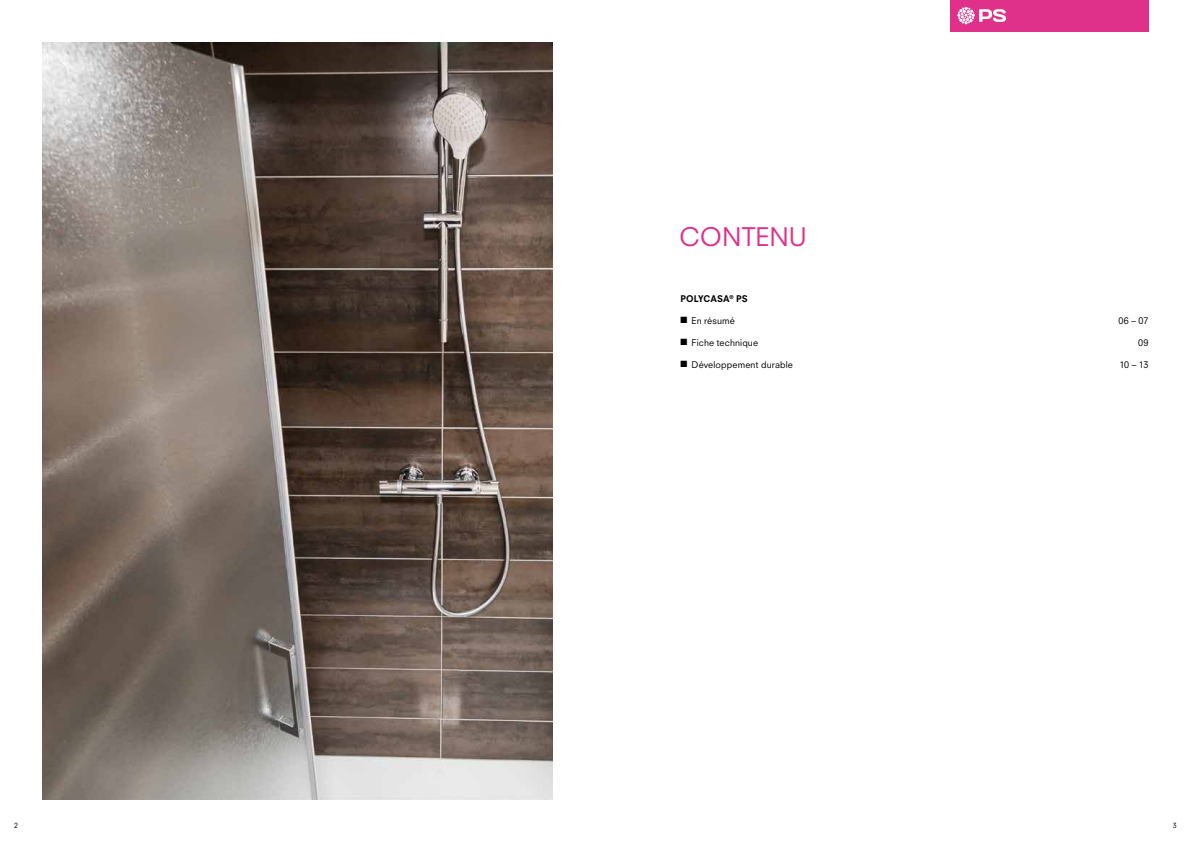
<style>
.page{position:relative;width:1191px;height:842px;background:#fff}
.page>*{position:absolute;margin:0;border:0;box-sizing:border-box;transform-origin:0 0}
.t1{font:25px "Neuzeit SLT Std";color:#e0318a}
.t2{font:9px "Neuzeit SLT Std";letter-spacing:.015em;color:#000}
.t3{font:800 9px "Neuzeit SLT Std";letter-spacing:.005em;color:#000}
.t4{font:7px "Neuzeit SLT Std";color:#000}
</style>
<div class="page">
<div style="left:950px;top:0;width:198px;height:31px;background:#e0318a"></div>
<svg style="left:957px;top:7px;width:49px;height:17px"></svg>
<img style="left:43px;top:43px;width:510px;height:756px">
<h1 class="t1" style="left:679px;top:221px;width:129px">CONTENU</h1>
<p class="t3" style="left:680px;top:293px;width:69px">POLYCASA<sup>®</sup> PS</p>
<p class="t2" style="left:680px;top:315px;width:56px">■ En résumé</p>
<p class="t2" style="left:1118px;top:315px;width:32px">06 – 07</p>
<p class="t2" style="left:680px;top:337px;width:79px">■ Fiche technique</p>
<p class="t2" style="left:1138px;top:337px;width:12px">09</p>
<p class="t2" style="left:680px;top:359px;width:114px">■ Développement durable</p>
<p class="t2" style="left:1119px;top:359px;width:31px">10 – 13</p>
<p class="t4" style="left:14px;top:821px;width:5px">2</p>
<p class="t4" style="left:1172px;top:821px;width:5px">3</p>
</div>
